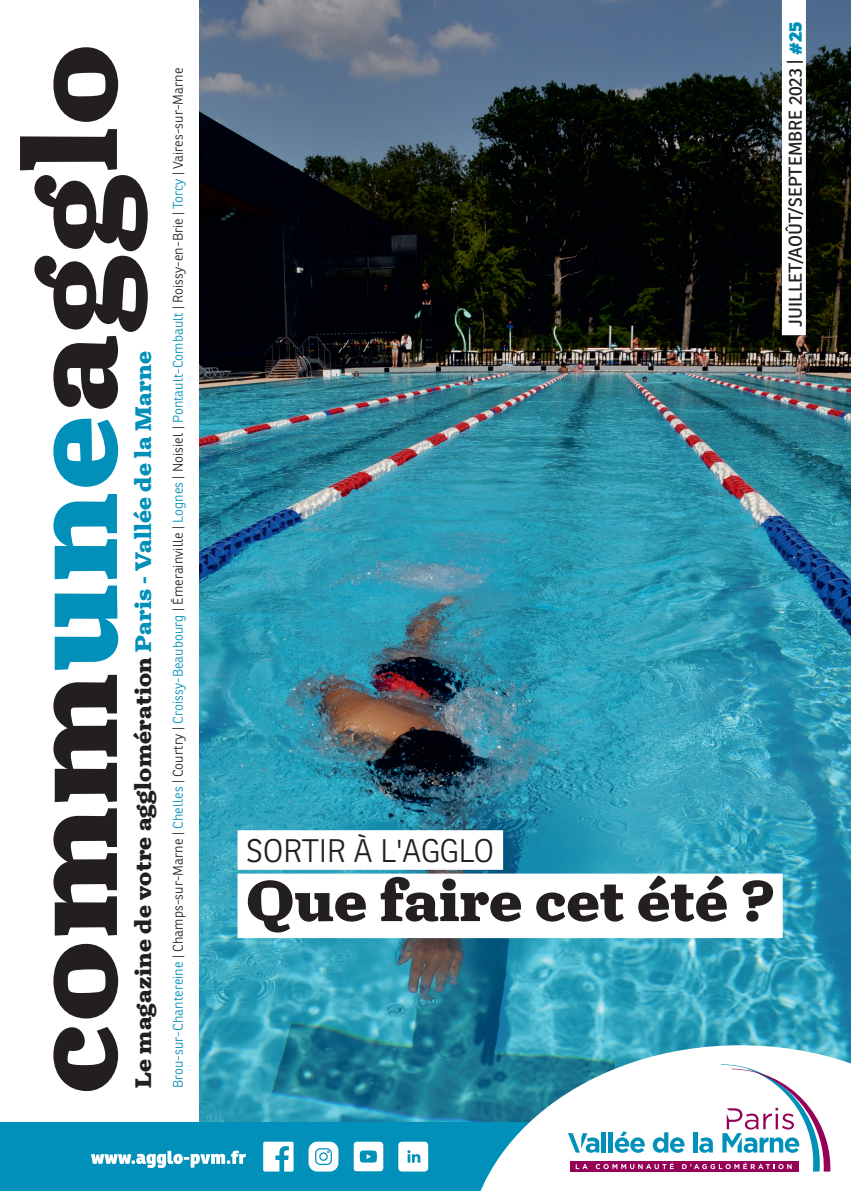
<style>
.page{position:relative;width:851px;height:1191px;background:#fff}
.page>*{position:absolute;margin:0;border:0;box-sizing:border-box;transform-origin:0 0}
.t1{font:900 130.95px "Turnip";letter-spacing:.03em;color:#231f20}
.t2{font:900 58.95px "Turnip";letter-spacing:.01em;color:#231f20}
.t3{font:300 31.65px "Ronnia";letter-spacing:-.01em;color:#231f20}
.t4{font:900 22.95px "Turnip";letter-spacing:.02em;color:#231f20}
.t5{font:18px "Ronnia";color:#231f20}
.t6{font:300 13.5px "Ronnia";letter-spacing:.005em;color:#231f20}
.s1{color:#0090b9}
.s2{font-weight:800;color:#0090b9}
</style>
<div class="page">
<img style="left:199px;top:0;width:651px;height:1122px">
<div style="left:781px;top:0;width:24px;height:335px;background:#fff"></div>
<div style="left:0;top:1122px;width:540px;height:69px;background:#0090b9"></div>
<svg style="left:467px;top:1045px;width:383px;height:146px"></svg>
<svg style="left:568px;top:1064px;width:262px;height:107px"></svg>
<div style="left:237px;top:830px;width:266px;height:39px;background:#fff"></div>
<div style="left:237px;top:873px;width:545px;height:65px;background:#fff"></div>
<svg style="left:91px;top:1150px;width:155px;height:18px"></svg>
<svg style="left:263px;top:1141px;width:30px;height:30px"></svg>
<svg style="left:308px;top:1141px;width:30px;height:30px"></svg>
<svg style="left:353px;top:1141px;width:30px;height:30px"></svg>
<svg style="left:398px;top:1141px;width:30px;height:30px"></svg>
<h1 class="t1" style="left:-15px;top:1093px;width:1050px;rotate:-90deg">comm<span class="s1">une</span>agglo</h1>
<h3 class="t4" style="left:128px;top:1088px;width:738px;rotate:-90deg">Le magazine de votre agglomération <span class="s1">Paris - Vallée de la Marne</span></h3>
<p class="t6" style="left:170px;top:1088px;width:1022px;rotate:-90deg"><span class="s1">Brou-sur-Chantereine</span> | Champs-sur-Marne | <span class="s1">Chelles</span> | Courtry | <span class="s1">Croissy-Beaubourg</span> | Émerainville | <span class="s1">Lognes</span> | Noisiel | <span class="s1">Pontault-Combault</span> | Roissy-en-Brie | <span class="s1">Torcy</span> | Vaires-sur-Marne</p>
<h3 class="t5" style="left:783px;top:327px;width:307px;rotate:-90deg">JUILLET/AOÛT/SEPTEMBRE 2023 | <span class="s2">#25</span></h3>
<h3 class="t3" style="left:246px;top:831px;width:250px">SORTIR À L'AGGLO</h3>
<h2 class="t2" style="left:246px;top:861px;width:530px">Que faire cet été ?</h2>
</div>
